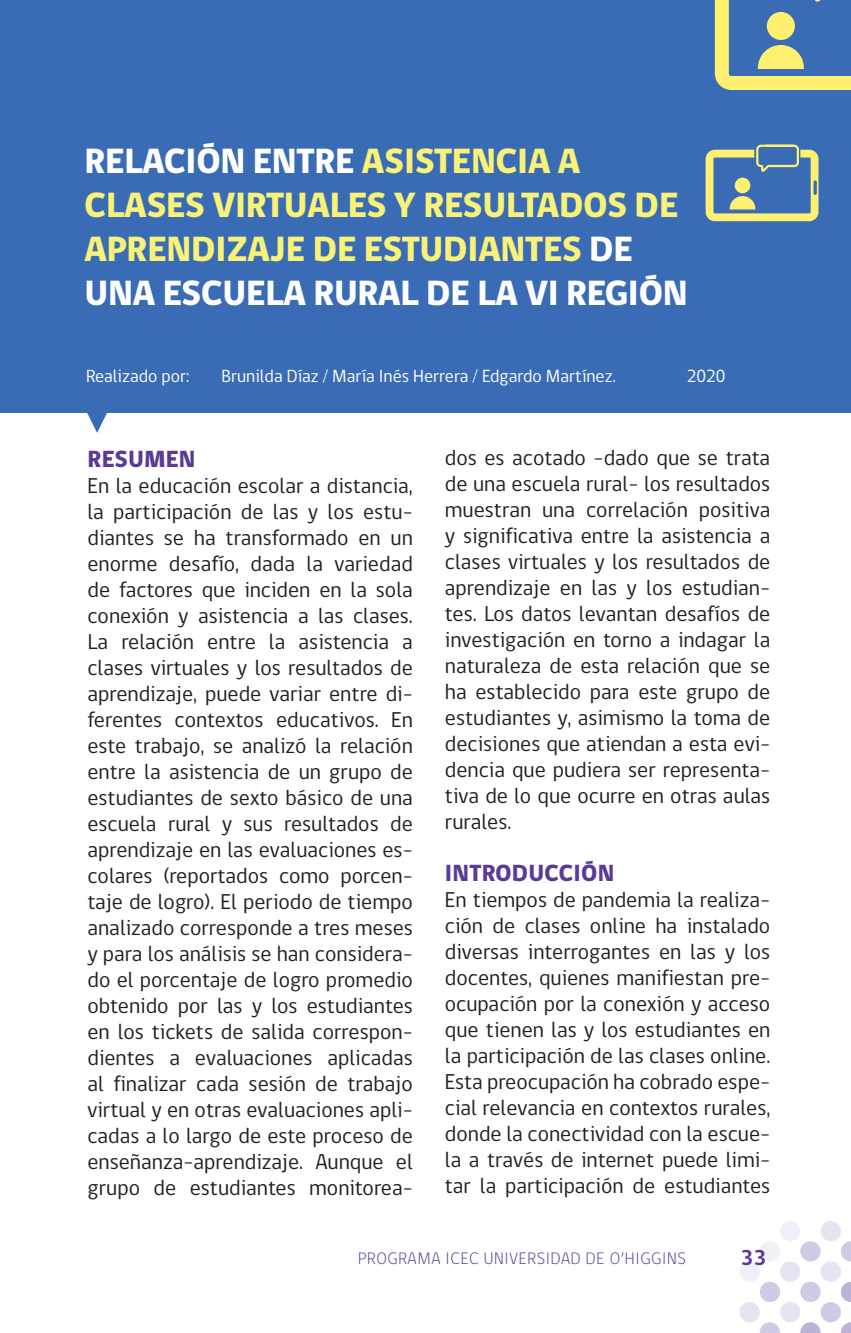
<style>
.page{position:relative;width:851px;height:1333px;background:#fff}
.page>*{position:absolute;margin:0;border:0;box-sizing:border-box;transform-origin:0 0}
.Titulo_Poster{font:800 36px/44px "gob CL";letter-spacing:-.01em;color:#f8f278}
.Cuerpo_de_Texto{font:800 24px "gob CL";letter-spacing:.01em;color:#5a3a97}
.Cuerpo_de_Texto-2{font:22px/26px "gob CL";color:#231f20;text-align:justify}
.t1{font:700 22px "gob CL";color:#5a3a97}
.t2{font:18px "gob CL";color:#fff}
.t3{font:300 17px "gob CL";letter-spacing:.04em;color:#5a3a97}
.s1{color:#fff}
</style>
<div class="page">
<svg style="left:760px;top:1322px;width:20px;height:10px"></svg>
<div style="left:739px;top:1301px;width:20px;height:21px;background:#e7e3f0;border-radius:50%"></div>
<svg style="left:760px;top:1281px;width:20px;height:21px"></svg>
<div style="left:739px;top:1261px;width:20px;height:20px;background:#f2f0f7;border-radius:50%"></div>
<svg style="left:800px;top:1322px;width:21px;height:10px"></svg>
<svg style="left:841px;top:1322px;width:9px;height:10px"></svg>
<div style="left:780px;top:1301px;width:20px;height:21px;background:#e7e3f0;border-radius:50%"></div>
<div style="left:820px;top:1301px;width:20px;height:21px;background:#d1cae4;border-radius:50%"></div>
<svg style="left:800px;top:1281px;width:21px;height:21px"></svg>
<svg style="left:841px;top:1282px;width:9px;height:20px"></svg>
<div style="left:780px;top:1261px;width:20px;height:20px;background:#e7e3f0;border-radius:50%"></div>
<div style="left:820px;top:1261px;width:20px;height:20px;background:#e7e3f0;border-radius:50%"></div>
<svg style="left:760px;top:1241px;width:20px;height:20px"></svg>
<svg style="left:800px;top:1241px;width:21px;height:21px"></svg>
<svg style="left:841px;top:1241px;width:9px;height:21px"></svg>
<div style="left:780px;top:1220px;width:20px;height:21px;background:#f2f0f7;border-radius:50%"></div>
<div style="left:820px;top:1220px;width:20px;height:21px;background:#e7e3f0;border-radius:50%"></div>
<div style="left:0;top:0;width:850px;height:412px;background:#3a6cb5"></div>
<svg style="left:84px;top:412px;width:26px;height:21px"></svg>
<svg style="left:714px;top:0;width:136px;height:90px"></svg>
<svg style="left:705px;top:145px;width:113px;height:76px"></svg>
<p class="Titulo_Poster" style="left:85px;top:140px;width:604px"><span class="s1">RELACIÓN ENTRE</span> ASISTENCIA A<br>CLASES VIRTUALES Y RESULTADOS DE<br>APRENDIZAJE DE ESTUDIANTES <span class="s1">DE<br>UNA ESCUELA RURAL DE LA VI REGIÓN</span></p>
<p class="t2" style="left:86px;top:363px;width:105px">Realizado por:</p>
<p class="t2" style="left:221px;top:363px;width:396px">Brunilda Díaz / María Inés Herrera / Edgardo Martínez.</p>
<p class="t2" style="left:686px;top:363px;width:40px">2020</p>
<p class="Cuerpo_de_Texto" style="left:87px;top:442px;width:110px">RESUMEN</p>
<p class="Cuerpo_de_Texto-2" style="left:87px;top:473px;width:327px">En la educación escolar a distancia, la participación de las y los estu&shy;diantes se ha transformado en un enorme desafío, dada la variedad de factores que inciden en la sola conexión y asistencia a las clases.<br>La relación entre la asistencia a clases virtuales y los resultados de aprendizaje, puede variar entre di&shy;ferentes contextos educativos. En este trabajo, se analizó la relación entre la asistencia de un grupo de estudiantes de sexto básico de una escuela rural y sus resultados de aprendizaje en las evaluaciones es&shy;colares (reportados como porcen&shy;taje de logro). El periodo de tiempo analizado corresponde a tres meses y para los análisis se han considera&shy;do el porcentaje de logro promedio obtenido por las y los estudiantes en los tickets de salida correspon&shy;dientes a evaluaciones aplicadas al finalizar cada sesión de trabajo virtual y en otras evaluaciones apli&shy;cadas a lo largo de este proceso de enseñanza-aprendizaje. Aunque el grupo de estudiantes monitorea-</p>
<p class="Cuerpo_de_Texto-2" style="left:445px;top:445px;width:327px">dos es acotado -dado que se trata de una escuela rural- los resultados muestran una correlación positiva y significativa entre la asistencia a clases virtuales y los resultados de aprendizaje en las y los estudian&shy;tes. Los datos levantan desafíos de investigación en torno a indagar la naturaleza de esta relación que se ha establecido para este grupo de estudiantes y, asimismo la toma de decisiones que atiendan a esta evi&shy;dencia que pudiera ser representa&shy;tiva de lo que ocurre en otras aulas rurales.</p>
<p class="Cuerpo_de_Texto" style="left:445px;top:856px;width:171px">INTRODUCCIÓN</p>
<p class="Cuerpo_de_Texto-2" style="left:445px;top:887px;width:327px">En tiempos de pandemia la realiza&shy;ción de clases online ha instalado diversas interrogantes en las y los docentes, quienes manifiestan pre&shy;ocupación por la conexión y acceso que tienen las y los estudiantes en la participación de las clases online.<br>Esta preocupación ha cobrado espe&shy;cial relevancia en contextos rurales, donde la conectividad con la escue&shy;la a través de internet puede limi&shy;tar la participación de estudiantes</p>
<p class="t3" style="left:358px;top:1246px;width:329px">PROGRAMA ICEC UNIVERSIDAD DE O’HIGGINS</p>
<p class="t1" style="left:740px;top:1242px;width:27px">33</p>
</div>
